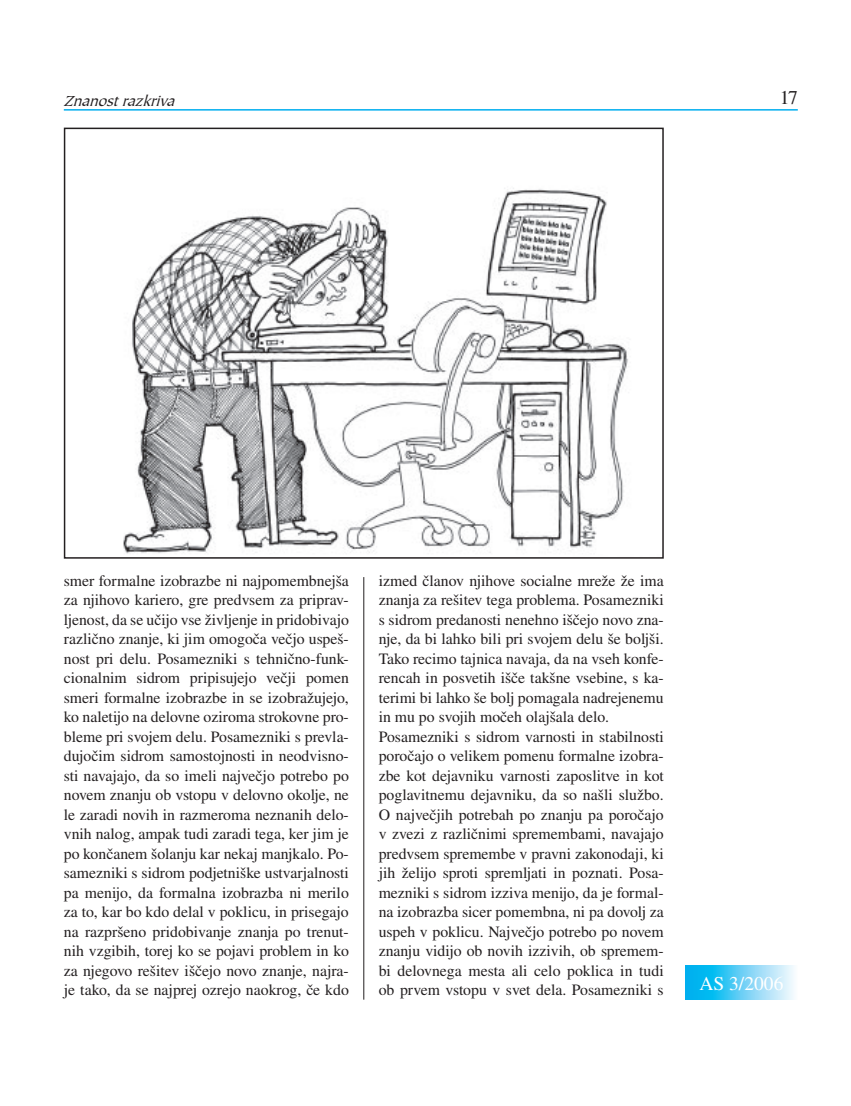
<style>
.page{position:relative;width:851px;height:1106px;background:#fff}
.page>*{position:absolute;margin:0;border:0;box-sizing:border-box;transform-origin:0 0}
.t1{font:19.5px "Nimbus Rom No 9 LEE";color:#fff}
.t2{font:19.5px "Nimbus Rom No 9 LEE";color:#231f20}
.t3{font:15.75px/19.5px "Nimbus Rom No 9 LEE";color:#231f20;text-align:justify}
.t4{font:italic 15px "Tiepolo Itc TEE";color:#231f20}
</style>
<div class="page">
<svg style="left:685px;top:965px;width:109px;height:34px;background:#63cff5"></svg>
<hr style="left:64px;top:109px;width:733px;height:2px;background:#00aeef">
<hr style="left:363px;top:577px;width:1px;height:422px;background:#231f20">
<img style="left:123px;top:188px;width:505px;height:366px">
<div style="left:64px;top:128px;width:599px;height:430px;border:2px solid #231f20"></div>
<p class="t4" style="left:64px;top:91px;width:117px">Znanostrazkriva</p>
<p class="t2" style="left:779px;top:86px;width:19px">17</p>
<p class="t3" style="left:64px;top:571px;width:286px">smer formalne izobrazbe ni najpomembnejša za njihovo kariero, gre predvsem za priprav&shy;ljenost, da se učijo vse življenje in pridobivajo različno znanje, ki jim omogoča večjo uspeš&shy;nost pri delu. Posamezniki s tehnično-funk&shy;cionalnim sidrom pripisujejo večji pomen smeri formalne izobrazbe in se izobražujejo, ko naletijo na delovne oziroma strokovne pro&shy;bleme pri svojem delu. Posamezniki s prevla&shy;dujočim sidrom samostojnosti in neodvisno&shy;sti navajajo, da so imeli največjo potrebo po novem znanju ob vstopu v delovno okolje, ne le zaradi novih in razmeroma neznanih delo&shy;vnih nalog, ampak tudi zaradi tega, ker jim je po končanem šolanju kar nekaj manjkalo. Po&shy;samezniki s sidrom podjetniške ustvarjalnosti pa menijo, da formalna izobrazba ni merilo za to, kar bo kdo delal v poklicu, in prisegajo na razpršeno pridobivanje znanja po trenut&shy;nih vzgibih, torej ko se pojavi problem in ko za njegovo rešitev iščejo novo znanje, najra&shy;je tako, da se najprej ozrejo naokrog, če kdo</p>
<p class="t3" style="left:378px;top:571px;width:286px;text-align:left">izmed članov njihove socialne mreže že ima znanja za rešitev tega problema. Posamezniki s sidrom predanosti nenehno iščejo novo zna&shy;nje, da bi lahko bili pri svojem delu še boljši.<br>Tako recimo tajnica navaja, da na vseh konfe&shy;rencah in posvetih išče takšne vsebine, s ka&shy;terimi bi lahko še bolj pomagala nadrejenemu in mu po svojih močeh olajšala delo.<br>Posamezniki s sidrom varnosti in stabilnosti poročajo o velikem pomenu formalne izobra&shy;zbe kot dejavniku varnosti zaposlitve in kot poglavitnemu dejavniku, da so našli službo.<br>O največjih potrebah po znanju pa poročajo v zvezi z različnimi spremembami, navajajo predvsem spremembe v pravni zakonodaji, ki jih želijo sproti spremljati in poznati. Posa&shy;mezniki s sidrom izziva menijo, da je formal&shy;na izobrazba sicer pomembna, ni pa dovolj za uspeh v poklicu. Največjo potrebo po novem znanju vidijo ob novih izzivih, ob spremem&shy;bi delovnega mesta ali celo poklica in tudi ob prvem vstopu v svet dela. Posamezniki s</p>
<p class="t1" style="left:699px;top:972px;width:85px">AS 3/2006</p>
</div>
